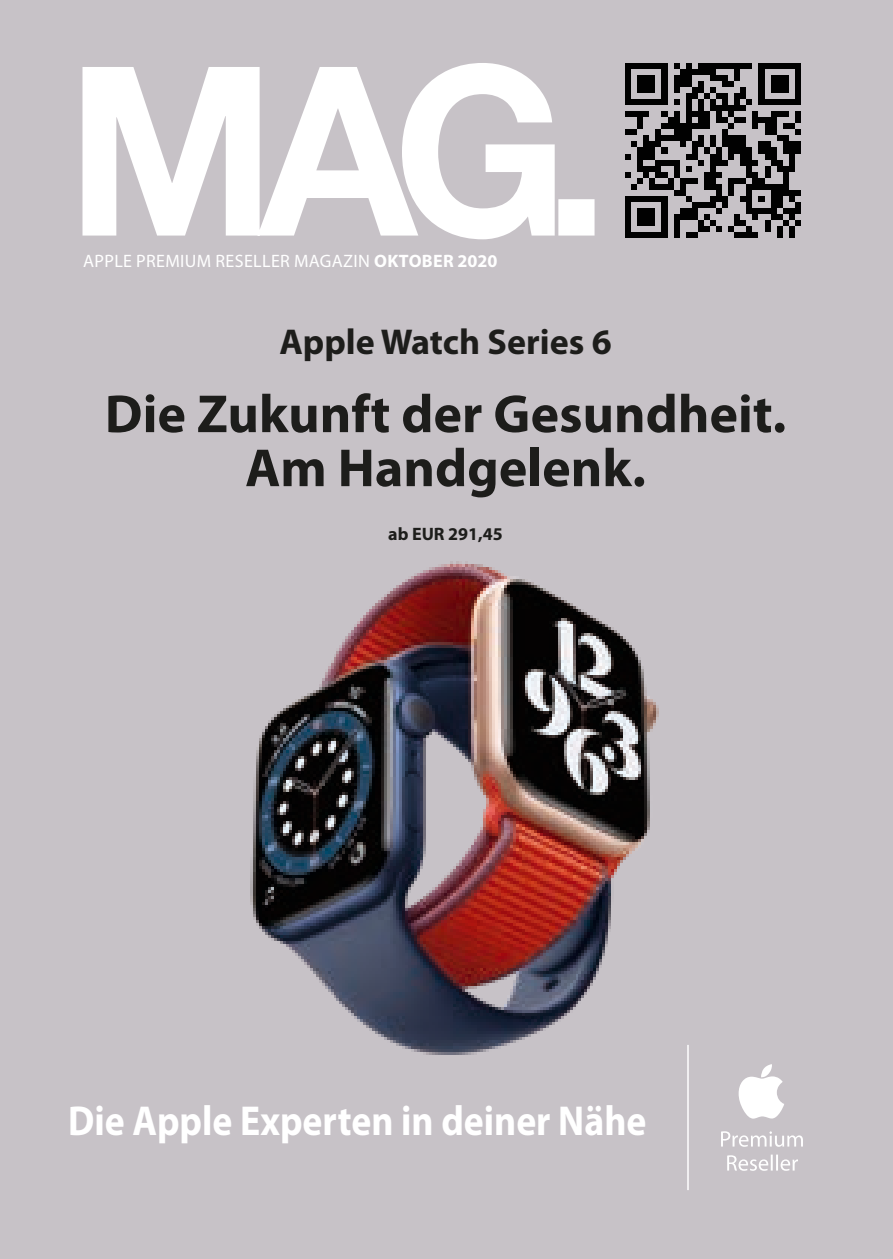
<style>
.page{position:relative;width:893px;height:1259px;background:#c7c2c7}
.page>*{position:absolute;margin:0;border:0;box-sizing:border-box;transform-origin:0 0}
.t1{font:700 54px/54px "Myriad Pro";color:#1d1d1b;text-align:center}
.t2{font:700 42px "Myriad Pro";color:#fff;scale:.9 1}
.t3{font:700 36px "Myriad Pro";color:#1d1d1b}
.t4{font:18px "Myriad Pro";letter-spacing:.02em;color:#fff}
.t5{font:700 18px "Myriad Pro";color:#1d1d1b}
.s1{font-weight:700}
</style>
<div class="page">
<svg style="left:82px;top:63px;width:512px;height:176px"></svg>
<hr style="left:687px;top:1045px;width:2px;height:145px;background:#fff">
<svg style="left:727px;top:1154px;width:71px;height:16px"></svg>
<svg style="left:721px;top:1131px;width:82px;height:15px"></svg>
<svg style="left:739px;top:1064px;width:45px;height:54px"></svg>
<div style="left:620px;top:58px;width:187px;height:189px;background:#c7c2c7"></div>
<img style="left:625px;top:63px;width:176px;height:175px">
<img style="left:217px;top:513px;width:478px;height:589px">
<p class="t4" style="left:83px;top:251px;width:416px">APPLE PREMIUM RESELLER MAGAZIN <span class="s1">OKTOBER 2020</span></p>
<h3 class="t3" style="left:279px;top:321px;width:334px">Apple Watch Series 6</h3>
<h1 class="t1" style="left:105px;top:388px;width:683px">Die Zukunft der Gesundheit.<br>Am Handgelenk.</h1>
<p class="t5" style="left:388px;top:524px;width:116px">ab EUR 291,45</p>
<h2 class="t2" style="left:68px;top:1097px;width:644px">Die Apple Experten in deiner Nähe</h2>
</div>
